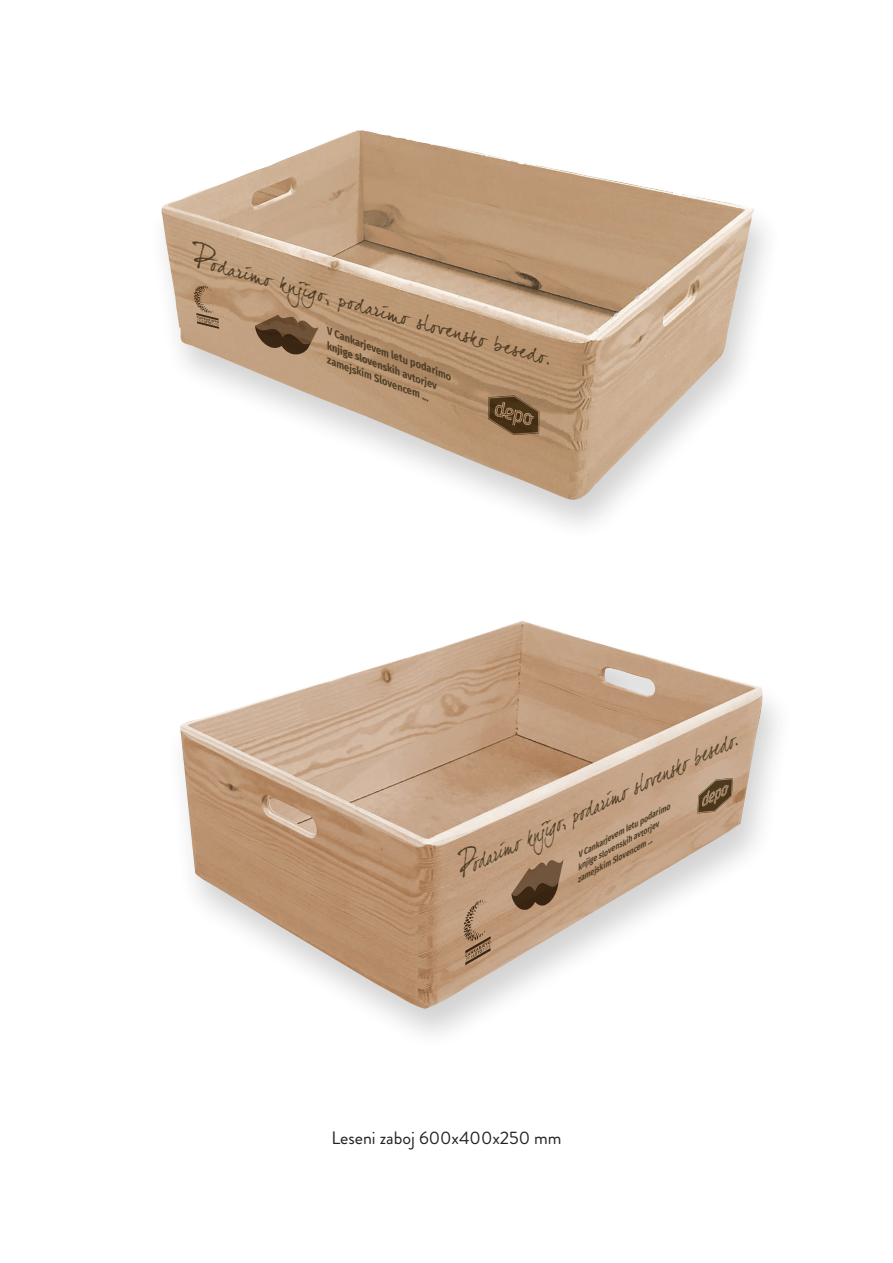
<style>
.page{position:relative;width:893px;height:1263px;background:#fff}
.page>*{position:absolute;margin:0;border:0;box-sizing:border-box;transform-origin:0 0}
.t1{font:italic 21.15px "Dear Joefour";color:#4e3e26;scale:.81 1}
.t2{font:italic 20.85px "Dear Joefour";color:#4e3e26}
.t3{font:18px "Brandon Grotesque";color:#231f20}
.t4{font:italic 700 10.2px/13.6px "Fira Sans";color:#4e3e26;text-align:center}
.t5{font:italic 700 8.1px "Fira Sans";color:#4e3e26}
.s1{font-size:30.3px}
</style>
<div class="page">
<img style="left:162px;top:130px;width:592px;height:370px">
<img style="left:180px;top:621px;width:584px;height:388px">
<svg style="left:193px;top:283px;width:26px;height:46px"></svg>
<svg style="left:463px;top:894px;width:28px;height:72px;background:#a9876a"></svg>
<svg style="left:488px;top:388px;width:51px;height:54px;background:#806343"></svg>
<svg style="left:697px;top:771px;width:36px;height:50px;background:#997e62"></svg>
<svg style="left:254px;top:306px;width:64px;height:53px;background:#8c6e51"></svg>
<svg style="left:511px;top:857px;width:53px;height:56px;background:#87694f"></svg>
<svg style="left:456px;top:843px;width:25px;height:36px"></svg>
<h2 class="t2" style="left:202px;top:246px;width:368px;rotate:16deg"><span class="s1">P</span>odarimo knjigo, podarimo sloven sko besedo.</h2>
<p class="t4" style="left:331px;top:323px;width:134px;rotate:21deg">V Cankarjevem letu podarimo knjige slovenskih avtorjev zamejskim Slovencem ...</p>
<h1 class="t1" style="left:466px;top:854px;width:364px;rotate:-26deg">odarimo knjigo, podarimo sloven sko besedo.</h1>
<p class="t5" style="left:574px;top:849px;width:106px;rotate:-28deg">V Cankarjevem letu podarimo</p>
<p class="t5" style="left:574px;top:862px;width:94px;rotate:-28deg">knjige slovenskih avtorjev</p>
<p class="t5" style="left:573px;top:874px;width:87px;rotate:-28deg">zamejskim Slovencem ...</p>
<h3 class="t3" style="left:331px;top:1125px;width:232px">Leseni zaboj 600x400x250 mm</h3>
</div>
